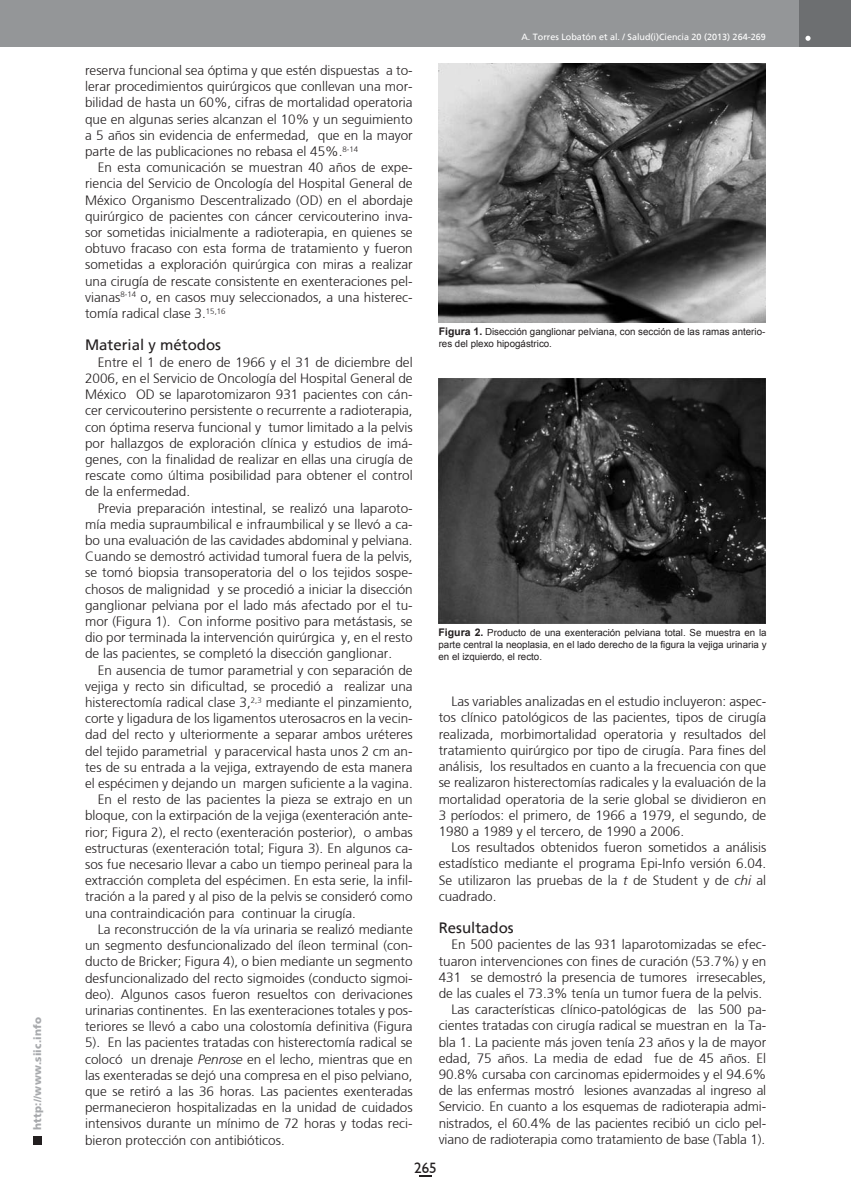
<style>
.page{position:relative;width:851px;height:1191px;background:#fff}
.page>*{position:absolute;margin:0;border:0;box-sizing:border-box;transform-origin:0 0}
.t1{font:15px "Frutiger";color:#231f20}
.t2{font:15px "Humanist 521 BT";color:#231f20}
.t3{font:300 13.5px/16.2px "Frutiger";color:#231f20;text-align:justify}
.t4{font:900 10.5px "Frutiger";letter-spacing:.015em;color:#a7a9ac}
.t5{font:9.75px/12px "Arial";color:#231f20}
.t6{font:9px "Frutiger";color:#fff}
.s1{font-style:italic}
.s2{font-weight:700;font-size:10.5px}
</style>
<div class="page">
<div style="left:33px;top:1135px;width:9px;height:9px;background:#231f20"></div>
<div style="left:1px;top:0;width:812px;height:47px;background:#949698"></div>
<div style="left:799px;top:0;width:51px;height:47px;background:#6d6f71"></div>
<svg style="left:805px;top:36px;width:5px;height:5px"></svg>
<svg style="left:419px;top:1175px;width:12px;height:1px"></svg>
<img style="left:438px;top:63px;width:327px;height:260px">
<img style="left:438px;top:378px;width:327px;height:246px">
<p class="t4" style="left:31px;top:1129px;width:114px;rotate:-90deg">http://www.siic.info</p>
<p class="t3" style="left:85px;top:62px;width:329px">reserva funcional sea óptima y que estén dispuestas a to&shy;lerar procedimientos quirúrgicos que conllevan una mor&shy;bilidad de hasta un 60%, cifras de mortalidad operatoria que en algunas series alcanzan el 10% y un seguimiento a 5 años sin evidencia de enfermedad, que en la mayor parte de las publicaciones no rebasa el 45%.<sup>8-14</sup></p>
<p class="t3" style="left:85px;top:159px;width:329px;text-indent:13px">En esta comunicación se muestran 40 años de expe&shy;riencia del Servicio de Oncología del Hospital General de México Organismo Descentralizado (OD) en el abordaje quirúrgico de pacientes con cáncer cervicouterino inva&shy;sor sometidas inicialmente a radioterapia, en quienes se obtuvo fracaso con esta forma de tratamiento y fueron sometidas a exploración quirúrgica con miras a realizar una cirugía de rescate consistente en exenteraciones pel&shy;vianas<sup>8-14</sup> o, en casos muy seleccionados, a una histerec&shy;tomía radical clase 3.<sup>15,16</sup></p>
<p class="t1" style="left:85px;top:336px;width:137px">Material y métodos</p>
<p class="t3" style="left:85px;top:354px;width:329px;text-indent:13px">Entre el 1 de enero de 1966 y el 31 de diciembre del 2006, en el Servicio de Oncología del Hospital General de México OD se laparotomizaron 931 pacientes con cán&shy;cer cervicouterino persistente o recurrente a radioterapia, con óptima reserva funcional y tumor limitado a la pelvis por hallazgos de exploración clínica y estudios de imá&shy;genes, con la finalidad de realizar en ellas una cirugía de rescate como última posibilidad para obtener el control de la enfermedad.</p>
<p class="t3" style="left:85px;top:500px;width:329px;text-indent:13px">Previa preparación intestinal, se realizó una laparoto&shy;mía media supraumbilical e infraumbilical y se llevó a ca&shy;bo una evaluación de las cavidades abdominal y pelviana.<br>Cuando se demostró actividad tumoral fuera de la pelvis, se tomó biopsia transoperatoria del o los tejidos sospe&shy;chosos de malignidad y se procedió a iniciar la disección ganglionar pelviana por el lado más afectado por el tu&shy;mor (Figura 1). Con informe positivo para metástasis, se dio por terminada la intervención quirúrgica y, en el resto de las pacientes, se completó la disección ganglionar.</p>
<p class="t3" style="left:98px;top:662px;width:316px">En ausencia de tumor parametrial y con separación de</p>
<p class="t3" style="left:85px;top:678px;width:329px">vejiga y recto sin dificultad, se procedió a realizar una</p>
<p class="t3" style="left:85px;top:694px;width:329px">histerectomía radical clase 3,<sup>2,3</sup> mediante el pinzamiento,</p>
<p class="t3" style="left:85px;top:710px;width:329px">corte y ligadura de los ligamentos uterosacros en la vecin-</p>
<p class="t3" style="left:85px;top:726px;width:329px">dad del recto y ulteriormente a separar ambos uréteres</p>
<p class="t3" style="left:85px;top:743px;width:329px">del tejido parametrial y paracervical hasta unos 2 cm an-</p>
<p class="t3" style="left:85px;top:759px;width:329px">tes de su entrada a la vejiga, extrayendo de esta manera</p>
<p class="t3" style="left:85px;top:775px;width:329px">el espécimen y dejando un margen suficiente a la vagina.</p>
<p class="t3" style="left:98px;top:791px;width:316px">En el resto de las pacientes la pieza se extrajo en un</p>
<p class="t3" style="left:85px;top:807px;width:329px">bloque, con la extirpación de la vejiga (exenteración ante-</p>
<p class="t3" style="left:85px;top:824px;width:329px">rior; Figura 2), el recto (exenteración posterior), o ambas</p>
<p class="t3" style="left:85px;top:840px;width:329px">estructuras (exenteración total; Figura 3). En algunos ca-</p>
<p class="t3" style="left:85px;top:856px;width:329px">sos fue necesario llevar a cabo un tiempo perineal para la</p>
<p class="t3" style="left:85px;top:872px;width:329px">extracción completa del espécimen. En esta serie, la infil-</p>
<p class="t3" style="left:85px;top:888px;width:329px">tración a la pared y al piso de la pelvis se consideró como</p>
<p class="t3" style="left:85px;top:905px;width:272px">una contraindicación para continuar la cirugía.</p>
<p class="t3" style="left:98px;top:921px;width:316px">La reconstrucción de la vía urinaria se realizó mediante</p>
<p class="t3" style="left:85px;top:937px;width:329px">un segmento desfuncionalizado del íleon terminal (con-</p>
<p class="t3" style="left:85px;top:953px;width:329px">ducto de Bricker; Figura 4), o bien mediante un segmento</p>
<p class="t3" style="left:85px;top:969px;width:329px">desfuncionalizado del recto sigmoides (conducto sigmoi-</p>
<p class="t3" style="left:85px;top:986px;width:329px">deo). Algunos casos fueron resueltos con derivaciones</p>
<p class="t3" style="left:85px;top:1002px;width:329px">urinarias continentes. En las exenteraciones totales y pos-</p>
<p class="t3" style="left:85px;top:1018px;width:329px">teriores se llevó a cabo una colostomía definitiva (Figura</p>
<p class="t3" style="left:85px;top:1034px;width:329px">5). En las pacientes tratadas con histerectomía radical se</p>
<p class="t3" style="left:85px;top:1050px;width:329px">colocó un drenaje <span class="s1">Penrose</span> en el lecho, mientras que en</p>
<p class="t3" style="left:85px;top:1067px;width:329px">las exenteradas se dejó una compresa en el piso pelviano,</p>
<p class="t3" style="left:85px;top:1083px;width:329px">que se retiró a las 36 horas. Las pacientes exenteradas</p>
<p class="t3" style="left:85px;top:1099px;width:329px">permanecieron hospitalizadas en la unidad de cuidados</p>
<p class="t3" style="left:85px;top:1115px;width:329px">intensivos durante un mínimo de 72 horas y todas reci-</p>
<p class="t3" style="left:85px;top:1131px;width:201px">bieron protección con antibióticos.</p>
<p class="t6" style="left:521px;top:32px;width:246px">A. Torres Lobatón et al. / Salud(i)Ciencia 20 (2013) 264-269</p>
<p class="t5" style="left:438px;top:325px;width:328px"><span class="s2">Figura 1.</span> Disección ganglionar pelviana, con sección de las ramas anterio&shy;res del plexo hipogástrico.</p>
<p class="t5" style="left:438px;top:627px;width:329px;text-align:justify"><span class="s2">Figura 2.</span> Producto de una exenteración pelviana total. Se muestra en la parte central la neoplasia, en el lado derecho de la figura la vejiga urinaria y en el izquierdo, el recto.</p>
<p class="t3" style="left:438px;top:693px;width:329px;text-indent:13px">Las variables analizadas en el estudio incluyeron: aspec&shy;tos clínico patológicos de las pacientes, tipos de cirugía realizada, morbimortalidad operatoria y resultados del tratamiento quirúrgico por tipo de cirugía. Para fines del análisis, los resultados en cuanto a la frecuencia con que se realizaron histerectomías radicales y la evaluación de la mortalidad operatoria de la serie global se dividieron en 3 períodos: el primero, de 1966 a 1979, el segundo, de 1980 a 1989 y el tercero, de 1990 a 2006.</p>
<p class="t3" style="left:438px;top:839px;width:329px;text-indent:13px">Los resultados obtenidos fueron sometidos a análisis estadístico mediante el programa Epi-Info versión 6.04.<br>Se utilizaron las pruebas de la <span class="s1">t</span> de Student y de <span class="s1">chi</span> al cuadrado.</p>
<p class="t1" style="left:438px;top:919px;width:77px">Resultados</p>
<p class="t3" style="left:451px;top:936px;width:316px">En 500 pacientes de las 931 laparotomizadas se efec-</p>
<p class="t3" style="left:438px;top:952px;width:329px">tuaron intervenciones con fines de curación (53.7%) y en</p>
<p class="t3" style="left:438px;top:969px;width:329px">431 se demostró la presencia de tumores irresecables,</p>
<p class="t3" style="left:438px;top:985px;width:325px">de las cuales el 73.3% tenía un tumor fuera de la pelvis.</p>
<p class="t3" style="left:451px;top:1001px;width:316px">Las características clínico-patológicas de las 500 pa-</p>
<p class="t3" style="left:438px;top:1017px;width:329px">cientes tratadas con cirugía radical se muestran en la Ta-</p>
<p class="t3" style="left:438px;top:1033px;width:329px">bla 1. La paciente más joven tenía 23 años y la de mayor</p>
<p class="t3" style="left:438px;top:1050px;width:329px">edad, 75 años. La media de edad fue de 45 años. El</p>
<p class="t3" style="left:438px;top:1066px;width:329px">90.8% cursaba con carcinomas epidermoides y el 94.6%</p>
<p class="t3" style="left:438px;top:1082px;width:329px">de las enfermas mostró lesiones avanzadas al ingreso al</p>
<p class="t3" style="left:438px;top:1098px;width:329px">Servicio. En cuanto a los esquemas de radioterapia admi-</p>
<p class="t3" style="left:438px;top:1114px;width:329px">nistrados, el 60.4% de las pacientes recibió un ciclo pel-</p>
<p class="t3" style="left:438px;top:1131px;width:328px">viano de radioterapia como tratamiento de base (Tabla 1).</p>
<p class="t2" style="left:414px;top:1158px;width:24px">265</p>
</div>
